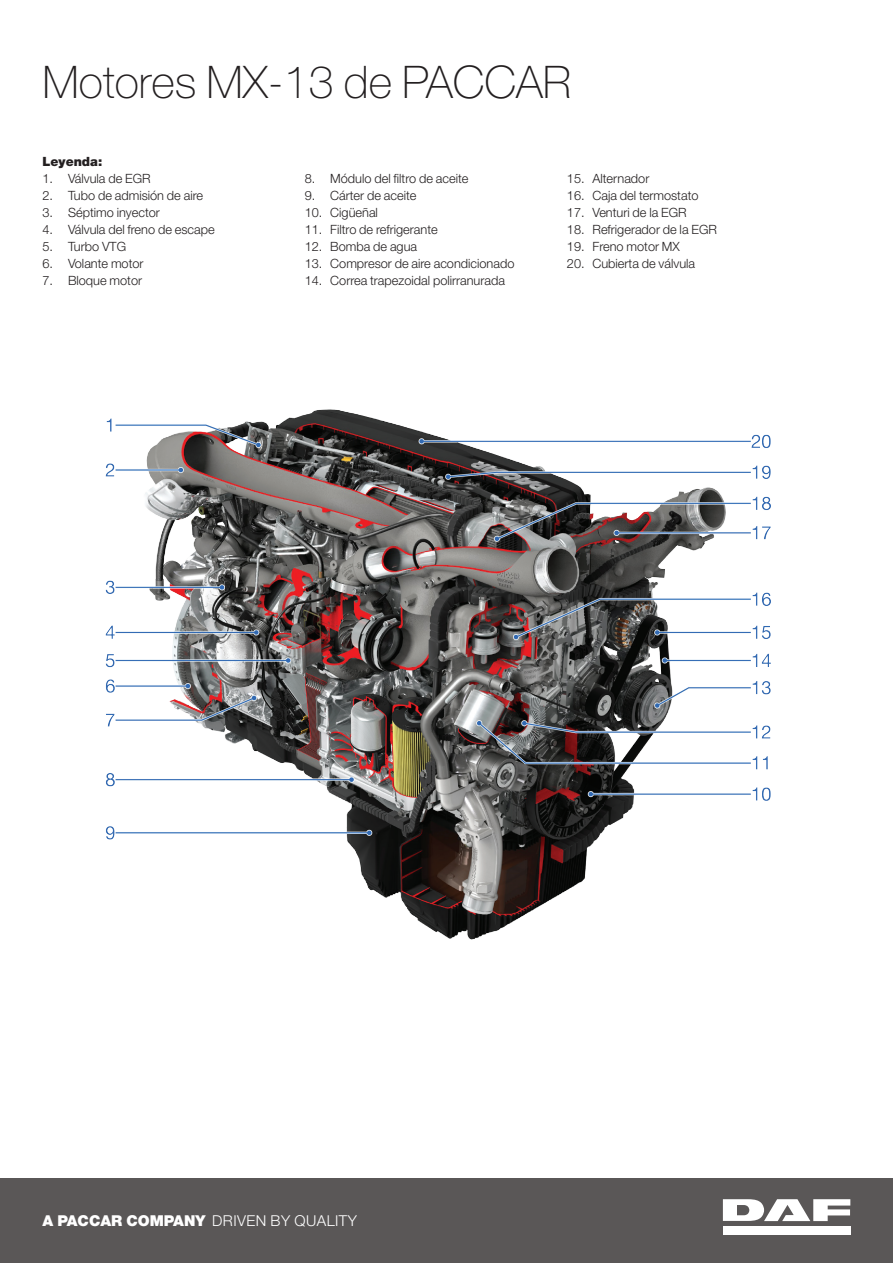
<style>
.page{position:relative;width:893px;height:1263px;background:#fff}
.page>*{position:absolute;margin:0;border:0;box-sizing:border-box;transform-origin:0 0}
.t1{font:100 45px "Helvetica Neue LT Pro";color:#231f20}
.t2{font:300 15px "Helvetica Neue LT Pro";letter-spacing:.03em;color:#fff}
.t3{font:300 12.75px "Helvetica Neue LT Pro";color:#231f20}
.t4{font:900 12.75px "Helvetica Neue LT Pro";color:#231f20}
.s1{font-weight:900}
</style>
<div class="page">
<img style="left:105px;top:409px;width:666px;height:531px">
<div style="left:0;top:1178px;width:893px;height:85px;background:#5a5757"></div>
<div style="left:723px;top:1226px;width:127px;height:8px;background:#fff"></div>
<svg style="left:723px;top:1199px;width:127px;height:22px"></svg>
<h1 class="t1" style="left:43px;top:56px;width:530px">Motores MX-13 de PACCAR</h1>
<p class="t4" style="left:43px;top:154px;width:61px">Leyenda:</p>
<p class="t3" style="left:43px;top:171px;width:110px">1. Válvula de EGR</p>
<p class="t3" style="left:43px;top:188px;width:162px">2. Tubo de admisión de aire</p>
<p class="t3" style="left:43px;top:205px;width:119px">3. Séptimo inyector</p>
<p class="t3" style="left:43px;top:222px;width:174px">4. Válvula del freno de escape</p>
<p class="t3" style="left:43px;top:239px;width:85px">5. Turbo VTG</p>
<p class="t3" style="left:43px;top:256px;width:103px">6. Volante motor</p>
<p class="t3" style="left:43px;top:273px;width:101px">7. Bloque motor</p>
<p class="t3" style="left:305px;top:171px;width:165px">8. Módulo del filtro de aceite</p>
<p class="t3" style="left:305px;top:188px;width:113px">9. Cárter de aceite</p>
<p class="t3" style="left:305px;top:205px;width:75px">10. Cigüeñal</p>
<p class="t3" style="left:305px;top:222px;width:134px">11. Filtro de refrigerante</p>
<p class="t3" style="left:305px;top:239px;width:114px">12. Bomba de agua</p>
<p class="t3" style="left:305px;top:256px;width:211px">13. Compresor de aire acondicionado</p>
<p class="t3" style="left:305px;top:273px;width:202px">14. Correa trapezoidal polirranurada</p>
<p class="t3" style="left:567px;top:171px;width:84px">15. Alternador</p>
<p class="t3" style="left:567px;top:188px;width:133px">16. Caja del termostato</p>
<p class="t3" style="left:567px;top:205px;width:121px">17. Venturi de la EGR</p>
<p class="t3" style="left:567px;top:222px;width:151px">18. Refrigerador de la EGR</p>
<p class="t3" style="left:567px;top:239px;width:114px">19. Freno motor MX</p>
<p class="t3" style="left:567px;top:256px;width:130px">20. Cubierta de válvula</p>
<p class="t2" style="left:43px;top:1211px;width:316px"><span class="s1">A PACCAR COMPANY</span> DRIVEN BY QUALITY</p>
</div>
